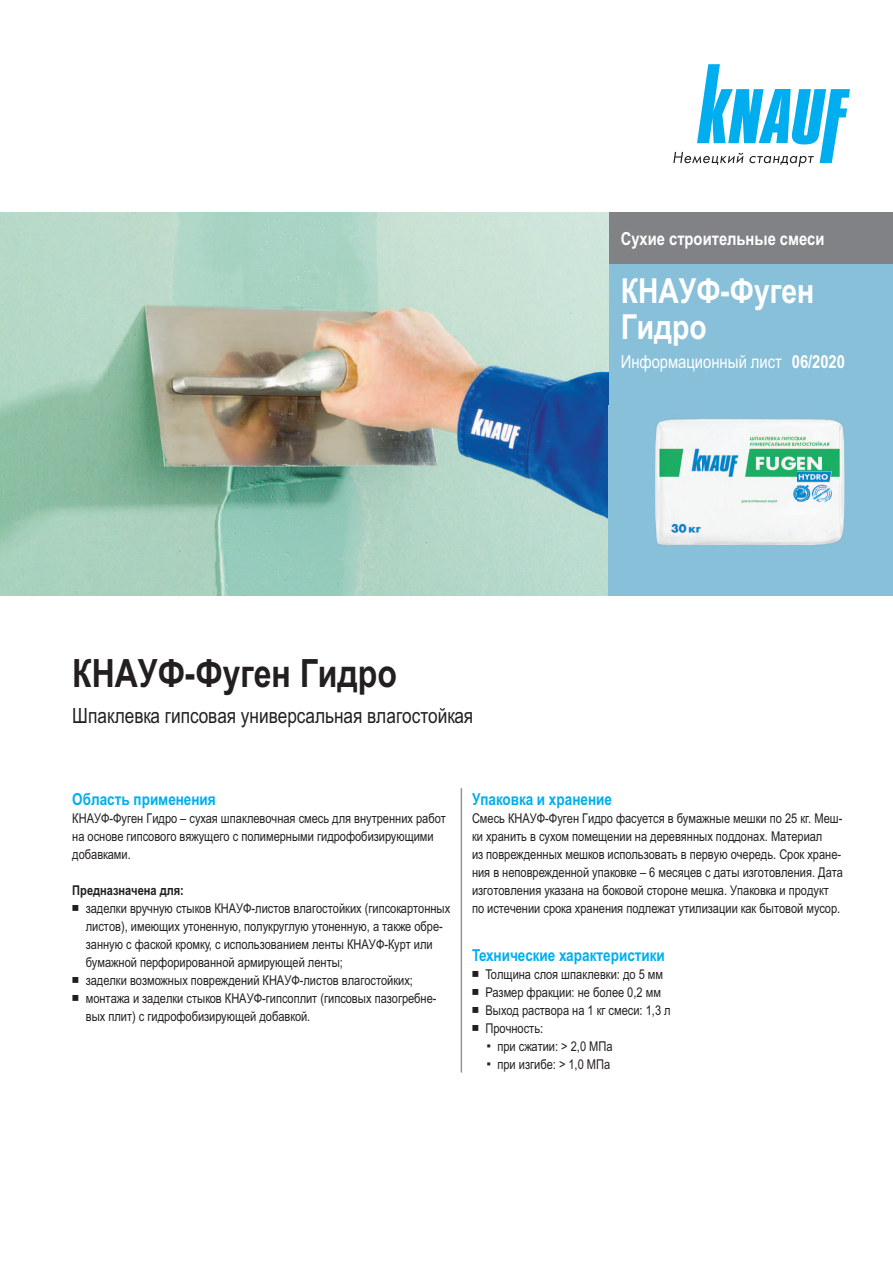
<style>
.page{position:relative;width:893px;height:1263px;background:#fff}
.page>*{position:absolute;margin:0;border:0;box-sizing:border-box;transform-origin:0 0}
.t1{font:700 39px "Arial Narrow MT Pro Cyr";color:#231f20}
.t2{font:700 34.5px/36px "Arial Narrow MT Pro Cyr";color:#fff}
.t3{font:21px "Arial Narrow MT Pro Cyr";color:#231f20}
.t4{font:18px "Arial Narrow MT Pro Cyr";color:#fff}
.t5{font:700 18px "Arial Narrow MT Pro Cyr";color:#fff}
.t6{font:700 16.5px "Arial Narrow MT Pro Cyr";color:#00aeef}
.t7{font:13.5px/18px "Arial Narrow MT Pro Cyr";color:#231f20}
.t8{font:700 13.5px "Arial Narrow MT Pro Cyr";color:#231f20}
.s1{font-weight:700}
.s2{font-family:"Arial Unicode MS"}
.s3{font-family:"Arial Unicode MS";font-weight:700}
</style>
<div class="page">
<div style="left:608px;top:213px;width:285px;height:51px;background:#808285"></div>
<div style="left:608px;top:264px;width:285px;height:331px;background:#89c0d9"></div>
<img style="left:0;top:213px;width:608px;height:382px">
<img style="left:655px;top:419px;width:190px;height:127px">
<svg style="left:673px;top:64px;width:177px;height:103px"></svg>
<hr style="left:461px;top:788px;width:1px;height:284px;background:#939598">
<h3 class="t5" style="left:621px;top:232px;width:205px">Сухие строительные смеси</h3>
<h2 class="t2" style="left:621px;top:276px;width:195px">КНАУФ-Фуген<br>Гидро</h2>
<h1 class="t1" style="left:72px;top:659px;width:326px">КНАУФ-Фуген Гидро</h1>
<h3 class="t3" style="left:72px;top:708px;width:402px">Шпаклевка гипсовая универсальная влагостойкая</h3>
<h3 class="t4" style="left:621px;top:355px;width:226px">Информационный лист <span class="s1">06/2020</span></h3>
<p class="t6" style="left:72px;top:793px;width:145px">Область применения</p>
<p class="t7" style="left:72px;top:811px;width:375px">КНАУФ-Фуген Гидро – сухая шпаклевочная смесь для внутренних работ на основе гипсового вяжущего с полимерными гидрофобизирующими добавками.</p>
<p class="t8" style="left:72px;top:886px;width:113px">Предназначена для:</p>
<p class="t7" style="left:72px;top:901px;width:380px"><span class="s2">￭</span> заделки вручную стыков КНАУФ-листов влагостойких (гипсокартонных</p>
<p class="t7" style="left:86px;top:919px;width:359px">листов), имеющих утоненную, полукруглую утоненную, а также обре-</p>
<p class="t7" style="left:86px;top:937px;width:348px">занную с фаской кромку, с использованием ленты КНАУФ-Курт или</p>
<p class="t7" style="left:86px;top:955px;width:259px">бумажной перфорированной армирующей ленты;</p>
<p class="t7" style="left:72px;top:973px;width:342px"><span class="s2">￭</span> заделки возможных повреждений КНАУФ-листов влагостойких;</p>
<p class="t7" style="left:72px;top:991px;width:366px"><span class="s2">￭</span> монтажа и заделки стыков КНАУФ-гипсоплит (гипсовых пазогребне-</p>
<p class="t7" style="left:86px;top:1009px;width:226px">вых плит) с гидрофобизирующей добавкой.</p>
<p class="t6" style="left:472px;top:793px;width:141px">Упаковка и хранение</p>
<p class="t7" style="left:472px;top:811px;width:372px">Смесь КНАУФ-Фуген Гидро фасуется в бумажные мешки по 25 кг. Меш&shy;ки хранить в сухом помещении на деревянных поддонах. Материал<br>из поврежденных мешков использовать в первую очередь. Срок хране&shy;ния в неповрежденной упаковке – 6 месяцев с даты изготовления. Дата изготовления указана на боковой стороне мешка. Упаковка и продукт по истечении срока хранения подлежат утилизации как бытовой мусор.</p>
<p class="t6" style="left:472px;top:949px;width:194px">Технические характеристики</p>
<p class="t7" style="left:472px;top:967px;width:200px"><span class="s2">￭</span> Толщина слоя шпаклевки: до 5 мм<span class="s2">￭</span> Размер фракции: не более 0,2 мм<span class="s2">￭</span> Выход раствора на 1 кг смеси: 1,3 л<span class="s2">￭</span> Прочность:</p>
<p class="t7" style="left:485px;top:1039px;width:129px"><span class="s3">▪</span> при сжатии: &gt; 2,0 МПа</p>
<p class="t7" style="left:485px;top:1057px;width:127px"><span class="s3">▪</span> при изгибе: &gt; 1,0 МПа</p>
</div>
